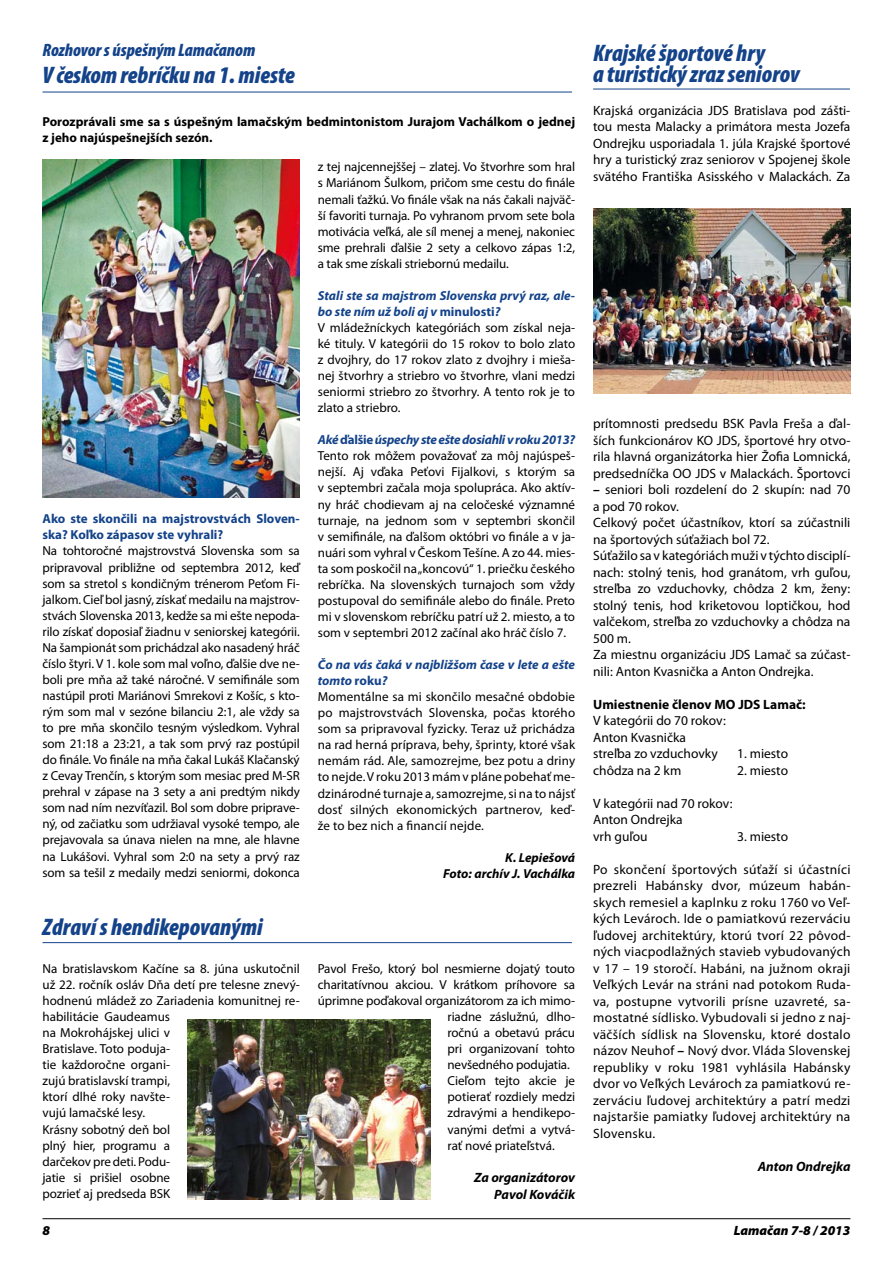
<style>
.page{position:relative;width:893px;height:1263px;background:#fff}
.page>*{position:absolute;margin:0;border:0;box-sizing:border-box;transform-origin:0 0}
.t1{font:italic 900 condensed 24px/21px "Myriad Pro";color:#14438a}
.t2{font:italic 900 condensed 18px "Myriad Pro";color:#14438a}
.t3{font:13.5px/16.5px "Myriad Pro";color:#000;text-align:justify}
.t4{font:italic 700 13.5px/16.5px "Myriad Pro";color:#000;text-align:right}
.t5{font:700 13.5px "Myriad Pro";color:#000}
.t6{font:italic 900 13.5px "Myriad Pro";color:#000}
.t7{font:13.05px/16px "Myriad Pro";color:#000;text-align:justify}
.t8{font:700 13.05px/16px "Myriad Pro";color:#000}
.t9{font:700 13.05px/16px "Myriad Pro";color:#14438a}
.t10{font:italic 700 13.05px/16px "Myriad Pro";color:#000;text-align:right}
.s1{font-weight:700;font-style:italic;color:#14438a}
.s2{font-weight:700;color:#14438a}
.s3{font-weight:700}
</style>
<div class="page">
<hr style="left:43px;top:1218px;width:807px;height:1px;background:#000">
<hr style="left:593px;top:89px;width:257px;height:1px;background:#14438a">
<img style="left:593px;top:208px;width:257px;height:185px">
<hr style="left:43px;top:92px;width:529px;height:1px;background:#14438a">
<img style="left:43px;top:159px;width:257px;height:338px">
<hr style="left:43px;top:942px;width:529px;height:1px;background:#14438a">
<img style="left:187px;top:1019px;width:243px;height:180px">
<h2 class="t2" style="left:43px;top:40px;width:214px">Rozhovor s úspešným Lamačanom</h2>
<h1 class="t1" style="left:43px;top:65px;width:254px">V českom rebríčku na 1. mieste</h1>
<p class="t8" style="left:43px;top:113px;width:534px">Porozprávali sme sa s úspešným lamačským bedmintonistom Jurajom Vachálkom o jednej z jeho najúspešnejších sezón.</p>
<p class="t9" style="left:43px;top:510px;width:259px">Ako ste skončili na majstrovstvách Sloven&shy;ska? Koľko zápasov ste vyhrali?</p>
<p class="t7" style="left:43px;top:543px;width:259px">Na tohtoročné majstrovstvá Slovenska som sa pripravoval približne od septembra 2012, keď som sa stretol s kondičným trénerom Peťom Fi&shy;jalkom. Cieľ bol jasný, získať medailu na majstrov&shy;stvách Slovenska 2013, kedže sa mi ešte nepoda&shy;rilo získať doposiaľ žiadnu v seniorskej kategórii.<br>Na šampionát som prichádzal ako nasadený hráč číslo štyri. V 1. kole som mal voľno, ďalšie dve ne&shy;boli pre mňa až také náročné. V semifinále som nastúpil proti Mariánovi Smrekovi z Košíc, s kto&shy;rým som mal v sezóne bilanciu 2:1, ale vždy sa to pre mňa skončilo tesným výsledkom. Vyhral som 21:18 a 23:21, a tak som prvý raz postúpil do finále. Vo finále na mňa čakal Lukáš Klačanský z Cevay Trenčín, s ktorým som mesiac pred M-SR prehral v zápase na 3 sety a ani predtým nikdy som nad ním nezvíťazil. Bol som dobre priprave&shy;ný, od začiatku som udržiaval vysoké tempo, ale prejavovala sa únava nielen na mne, ale hlavne na Lukášovi. Vyhral som 2:0 na sety a prvý raz som sa tešil z medaily medzi seniormi, dokonca</p>
<h1 class="t1" style="left:43px;top:917px;width:222px">Zdraví s hendikepovanými</h1>
<p class="t7" style="left:318px;top:159px;width:259px">z tej najcennejššej – zlatej. Vo štvorhre som hral s Mariánom Šulkom, pričom sme cestu do finále nemali ťažkú. Vo finále však na nás čakali najväč&shy;ší favoriti turnaja. Po vyhranom prvom sete bola motivácia veľká, ale síl menej a menej, nakoniec sme prehrali ďalšie 2 sety a celkovo zápas 1:2, a tak sme získali striebornú medailu.</p>
<p class="t7" style="left:318px;top:287px;width:259px;text-align:left"><span class="s1">Stali ste sa majstrom Slovenska prvý raz, ale&shy;bo ste ním už boli aj v</span> <span class="s2">minulosti</span><span class="s1">?<br></span>V mládežníckych kategóriách som získal neja&shy;ké tituly. V kategórii do 15 rokov to bolo zlato z dvojhry, do 17 rokov zlato z dvojhry i mieša&shy;nej štvorhry a striebro vo štvorhre, vlani medzi seniormi striebro zo štvorhry. A tento rok je to zlato a striebro.</p>
<p class="t7" style="left:318px;top:432px;width:259px"><span class="s1">Aké</span> <span class="s2">ďalšie</span> <span class="s1">úspechy ste ešte dosiahli v roku 2013?<br></span>Tento rok môžem považovať za môj najúspeš&shy;nejší. Aj vďaka Peťovi Fijalkovi, s ktorým sa v septembri začala moja spolupráca. Ako aktív&shy;ny hráč chodievam aj na celočeské významné turnaje, na jednom som v septembri skončil v semifinále, na ďalšom októbri vo finále a v ja&shy;nuári som vyhral v Českom Tešíne. A zo 44. mies&shy;ta som poskočil na „koncovú“ 1. priečku českého rebríčka. Na slovenských turnajoch som vždy postupoval do semifinále alebo do finále. Preto mi v slovenskom rebríčku patrí už 2. miesto, a to som v septembri 2012 začínal ako hráč číslo 7.</p>
<p class="t7" style="left:318px;top:656px;width:259px;text-align:left"><span class="s1">Čo na vás čaká v najbližšom čase v lete a ešte tomto</span> <span class="s2">roku</span><span class="s1">?<br></span>Momentálne sa mi skončilo mesačné obdobie po majstrovstvách Slovenska, počas ktorého som sa pripravoval fyzicky. Teraz už prichádza na rad herná príprava, behy, šprinty, ktoré však nemám rád. Ale, samozrejme, bez potu a driny to nejde. V roku 2013 mám v pláne pobehať me&shy;dzinárodné turnaje a, samozrejme, si na to nájsť dosť silných ekonomických partnerov, keď&shy;že to bez nich a financií nejde.</p>
<p class="t10" style="left:443px;top:849px;width:133px">K. Lepiešová<br>Foto: archív J. Vachálka</p>
<p class="t7" style="left:43px;top:960px;width:259px;text-align:left">Na bratislavskom Kačíne sa 8. júna uskutočnil už 22. ročník osláv Dňa detí pre telesne znevý&shy;hodnenú mládež zo Zariadenia komunitnej re&shy;habilitácie Gaudeamus<br>na Mokrohájskej ulici v<br>Bratislave. Toto poduja-<br>tie každoročne organi-<br>zujú bratislavskí trampi,<br>ktorí dlhé roky navšte-<br>vujú lamačské lesy.<br>Krásny sobotný deň bol<br>plný hier, programu a<br>darčekov pre deti. Podu-<br>jatie si prišiel osobne<br>pozrieť aj predseda BSK</p>
<p class="t7" style="left:318px;top:960px;width:259px">Pavol Frešo, ktorý bol nesmierne dojatý touto</p>
<p class="t7" style="left:318px;top:976px;width:259px">charitatívnou akciou. V krátkom príhovore sa</p>
<p class="t7" style="left:318px;top:992px;width:259px">úprimne poďakoval organizátorom za ich mimo-</p>
<p class="t7" style="left:448px;top:1008px;width:129px">riadne záslužnú, dlho-</p>
<p class="t7" style="left:448px;top:1024px;width:129px">ročnú a obetavú prácu</p>
<p class="t7" style="left:448px;top:1041px;width:129px">pri organizovaní tohto</p>
<p class="t7" style="left:448px;top:1057px;width:124px">nevšedného podujatia.</p>
<p class="t7" style="left:448px;top:1073px;width:129px">Cieľom tejto akcie je</p>
<p class="t7" style="left:448px;top:1089px;width:129px">potierať rozdiely medzi</p>
<p class="t7" style="left:448px;top:1105px;width:129px">zdravými a hendikepo-</p>
<p class="t7" style="left:448px;top:1121px;width:129px">vanými deťmi a vytvá-</p>
<p class="t7" style="left:448px;top:1137px;width:109px">rať nové priateľstvá.</p>
<p class="t4" style="left:474px;top:1169px;width:102px">Za organizátorov<br>Pavol Kováčik</p>
<h1 class="t1" style="left:593px;top:43px;width:208px">Krajské športové hry<br>a turistický zraz seniorov</h1>
<p class="t3" style="left:593px;top:102px;width:259px">Krajská organizácia JDS Bratislava pod zášti&shy;tou mesta Malacky a primátora mesta Jozefa Ondrejku usporiadala 1. júla Krajské športové hry a turistický zraz seniorov v Spojenej škole svätého Františka Asisského v Malackách. Za</p>
<p class="t3" style="left:593px;top:415px;width:259px">prítomnosti predsedu BSK Pavla Freša a ďal&shy;ších funkcionárov KO JDS, športové hry otvo&shy;rila hlavná organizátorka hier Žofia Lomnická, predsedníčka OO JDS v Malackách. Športovci</p>
<p class="t3" style="left:593px;top:481px;width:259px;text-align:left"><span class="s3">–</span> seniori boli rozdelení do 2 skupín: nad 70 a pod 70 rokov.<br>Celkový počet účastníkov, ktorí sa zúčastnili na športových súťažiach bol 72.<br>Súťažilo sa v kategóriách muži v týchto disciplí&shy;nach: stolný tenis, hod granátom, vrh guľou, streľba zo vzduchovky, chôdza 2 km, ženy: stolný tenis, hod kriketovou loptičkou, hod valčekom, streľba zo vzduchovky a chôdza na 500 m.<br>Za miestnu organizáciu JDS Lamač sa zúčast&shy;nili: Anton Kvasnička a Anton Ondrejka.</p>
<p class="t5" style="left:593px;top:695px;width:214px">Umiestnenie členov MO JDS Lamač:</p>
<p class="t3" style="left:593px;top:712px;width:134px;text-align:left">V kategórii do 70 rokov:<br>Anton Kvasnička streľba zo vzduchovky</p>
<p class="t3" style="left:737px;top:745px;width:52px">1. miesto</p>
<p class="t3" style="left:593px;top:761px;width:90px">chôdza na 2 km</p>
<p class="t3" style="left:737px;top:761px;width:52px">2. miesto</p>
<p class="t3" style="left:593px;top:794px;width:141px;text-align:left">V kategórii nad 70 rokov:<br>Anton Ondrejka<br>vrh guľou</p>
<p class="t3" style="left:737px;top:827px;width:52px">3. miesto</p>
<p class="t3" style="left:593px;top:860px;width:259px">Po skončení športových súťaží si účastníci prezreli Habánsky dvor, múzeum habán&shy;skych remesiel a kaplnku z roku 1760 vo Veľ&shy;kých Levároch. Ide o pamiatkovú rezerváciu ľudovej architektúry, ktorú tvorí 22 pôvod&shy;ných viacpodlažných stavieb vybudovaných v 17 – 19 storočí. Habáni, na južnom okraji Veľkých Levár na stráni nad potokom Ruda&shy;va, postupne vytvorili prísne uzavreté, sa&shy;mostatné sídlisko. Vybudovali si jedno z naj&shy;väčších sídlisk na Slovensku, ktoré dostalo názov Neuhof <span class="s3">–</span> Nový dvor. Vláda Slovenskej republiky v roku 1981 vyhlásila Habánsky dvor vo Veľkých Levároch za pamiatkovú re&shy;zerváciu ľudovej architektúry a patrí medzi najstaršie pamiatky ľudovej architektúry na Slovensku.</p>
<p class="t4" style="left:758px;top:1157px;width:94px">Anton Ondrejka</p>
<p class="t6" style="left:43px;top:1223px;width:9px">8</p>
<p class="t6" style="left:734px;top:1223px;width:118px">Lamačan 7-8 / 2013</p>
</div>
